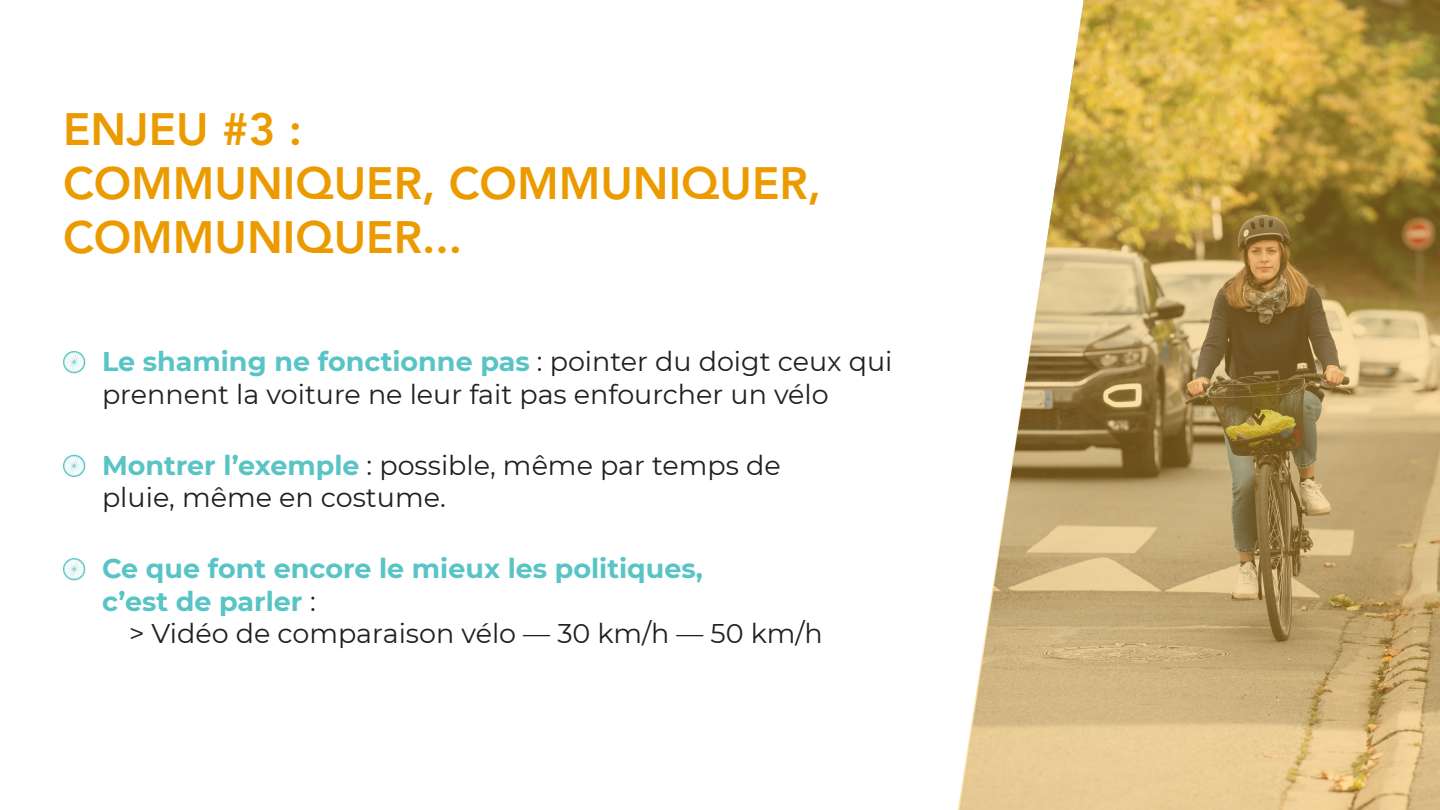
<style>
.page{position:relative;width:1440px;height:810px;background:#fff}
.page>*{position:absolute;margin:0;border:0;box-sizing:border-box;transform-origin:0 0}
.t1{font:800 45px/54px "Avenir LT Std";color:#eb9b00}
.t2{font:27px/32.4px "Montserrat";color:#231f20}
.t3{font:700 27px/32.4px "Montserrat";color:#59c4c5}
.s1{font-weight:700;color:#59c4c5}
.s2{font-weight:400;color:#231f20}
</style>
<div class="page">
<svg style="left:63px;top:351px;width:22px;height:22px"></svg>
<svg style="left:63px;top:558px;width:22px;height:22px"></svg>
<svg style="left:958px;top:0;width:482px;height:810px;background:#c6ad76"></svg>
<svg style="left:63px;top:455px;width:22px;height:22px"></svg>
<p class="t1" style="left:63px;top:103px;width:241px">ENJEU #3 :</p>
<p class="t1" style="left:63px;top:157px;width:760px">COMMUNIQUER, COMMUNIQUER,<br>COMMUNIQUER...</p>
<p class="t2" style="left:102px;top:345px;width:792px"><span class="s1">Le shaming ne fonctionne pas</span> : pointer du doigt ceux qui prennent la voiture ne leur fait pas enfourcher un vélo</p>
<p class="t2" style="left:102px;top:448px;width:680px"><span class="s1">Montrer l’exemple</span> : possible, même par temps de pluie, même en costume.</p>
<p class="t3" style="left:102px;top:551px;width:602px">Ce que font encore le mieux les politiques, c’est de parler <span class="s2">:</span></p>
<p class="t2" style="left:129px;top:616px;width:695px">&gt; Vidéo de comparaison vélo — 30 km/h — 50 km/h</p>
</div>
